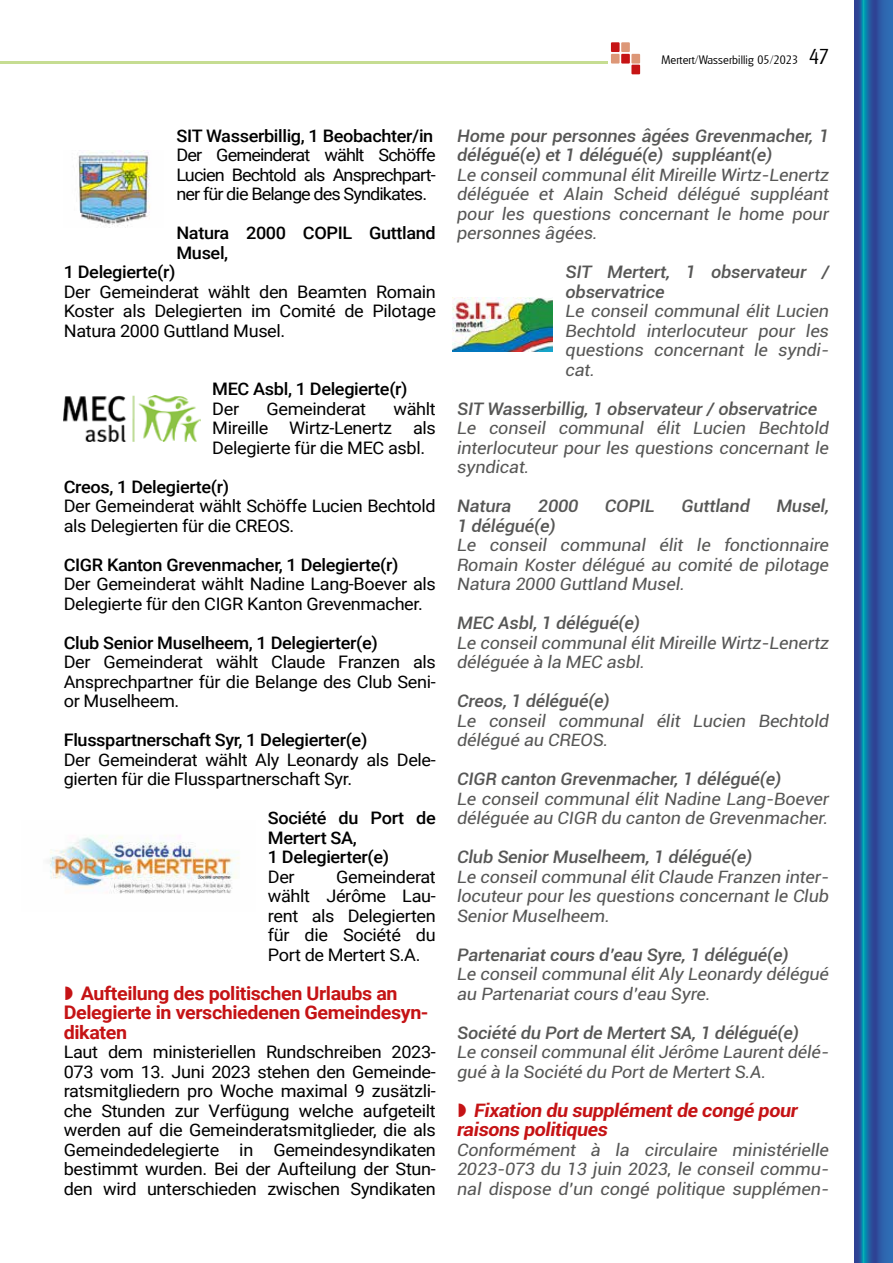
<style>
.page{position:relative;width:893px;height:1263px;background:#fff}
.page>*{position:absolute;margin:0;border:0;box-sizing:border-box;transform-origin:0 0}
.t1{font:700 18.75px/19.5px "Roboto";letter-spacing:-.02em;color:#c51315;scale:1.05 1}
.t2{font:italic 700 18.75px/19.5px "Roboto";letter-spacing:-.02em;color:#c51315;scale:1.05 1}
.t3{font:17.25px/19.5px "Roboto";letter-spacing:-.02em;color:#000;text-align:justify;scale:1.05 1}
.t4{font:italic 17.25px/19.5px "Roboto";letter-spacing:-.01em;color:#575756;text-align:justify;scale:1.05 1}
.t5{font:italic 500 17.25px/19.5px "Roboto";letter-spacing:-.01em;color:#575756;scale:1.05 1}
.t6{font:500 17.25px/19.5px "Roboto";letter-spacing:-.02em;color:#000;scale:1.05 1}
.t7{font:300 12px "Glasgow";letter-spacing:.01em;color:#000}
.s1{font-size:21px}
</style>
<div class="page">
<svg style="left:855px;top:0;width:38px;height:1263px;background:#2562a5"></svg>
<div style="left:611px;top:42px;width:9px;height:10px;background:#c61415"></div>
<div style="left:621px;top:54px;width:9px;height:10px;background:#c61415"></div>
<div style="left:631px;top:65px;width:9px;height:9px;background:#c61415"></div>
<div style="left:621px;top:42px;width:9px;height:10px;background:#dd9777"></div>
<div style="left:611px;top:54px;width:9px;height:10px;background:#dd9777"></div>
<div style="left:631px;top:54px;width:9px;height:10px;background:#dd9777"></div>
<hr style="left:0;top:62px;width:608px;height:2px;background:#a6ca56">
<img style="left:453px;top:297px;width:100px;height:54px">
<img style="left:49px;top:835px;width:191px;height:59px">
<img style="left:78px;top:150px;width:72px;height:78px">
<img style="left:64px;top:395px;width:137px;height:47px">
<p class="t7" style="left:661px;top:52px;width:169px">Mertert/Wasserbillig 05/2023 <span class="s1">47</span></p>
<p class="t6" style="left:176px;top:125px;width:246px">SIT Wasserbillig, 1 Beobachter/in</p>
<p class="t3" style="left:176px;top:145px;width:249px">Der Gemeinderat wählt Schöffe Lucien Bechtold als Ansprechpart&shy;ner für die Belange des Syndikates.</p>
<p class="t6" style="left:176px;top:223px;width:248px">Natura 2000 COPIL Guttland<br>Musel,</p>
<p class="t6" style="left:64px;top:262px;width:108px">1 Delegierte(r)</p>
<p class="t3" style="left:64px;top:281px;width:356px">Der Gemeinderat wählt den Beamten Romain Koster als Delegierten im Comité de Pilotage Natura 2000 Guttland Musel.</p>
<p class="t6" style="left:212px;top:379px;width:188px">MEC Asbl, 1 Delegierte(r)</p>
<p class="t3" style="left:212px;top:398px;width:27px">Der</p>
<p class="t3" style="left:267px;top:398px;width:96px">Gemeinderat</p>
<p class="t3" style="left:212px;top:398px;width:214px;text-indent:181px">wählt Mireille Wirtz-Lenertz als Delegierte für die MEC asbl.</p>
<p class="t6" style="left:64px;top:476px;width:159px">Creos, 1 Delegierte(r)</p>
<p class="t3" style="left:64px;top:496px;width:356px">Der Gemeinderat wählt Schöffe Lucien Bechtold als Delegierten für die CREOS.</p>
<p class="t6" style="left:64px;top:554px;width:320px">CIGR Kanton Grevenmacher, 1 Delegierte(r)</p>
<p class="t3" style="left:64px;top:574px;width:356px">Der Gemeinderat wählt Nadine Lang-Boever als<br>Delegierte für den CIGR Kanton Grevenmacher.</p>
<p class="t6" style="left:64px;top:632px;width:301px">Club Senior Muselheem, 1 Delegierter(e)</p>
<p class="t3" style="left:64px;top:652px;width:356px">Der Gemeinderat wählt Claude Franzen als Ansprechpartner für die Belange des Club Seni&shy;or Muselheem.</p>
<p class="t6" style="left:64px;top:730px;width:291px">Flusspartnerschaft Syr, 1 Delegierter(e)</p>
<p class="t3" style="left:64px;top:749px;width:356px">Der Gemeinderat wählt Aly Leonardy als Dele&shy;gierten für die Flusspartnerschaft Syr.</p>
<p class="t6" style="left:268px;top:808px;width:161px">Société du Port de<br>Mertert SA,<br>1 Delegierter(e)</p>
<p class="t3" style="left:268px;top:866px;width:27px">Der</p>
<p class="t3" style="left:268px;top:866px;width:161px;text-indent:68px">Gemeinderat wählt Jérôme Lau&shy;rent als Delegierten für die Société du Port de Mertert S.A.</p>
<p class="t1" style="left:64px;top:983px;width:349px;text-indent:17px">Aufteilung des politischen Urlaubs an<br>Delegierte in verschiedenen Gemeindesyn&shy;dikaten</p>
<p class="t3" style="left:64px;top:1042px;width:356px">Laut dem ministeriellen Rundschreiben 2023- 073 vom 13. Juni 2023 stehen den Gemeinde&shy;ratsmitgliedern pro Woche maximal 9 zusätzli&shy;che Stunden zur Verfügung welche aufgeteilt werden auf die Gemeinderatsmitglieder, die als Gemeindedelegierte in Gemeindesyndikaten bestimmt wurden. Bei der Aufteilung der Stun&shy;den wird unterschieden zwischen Syndikaten</p>
<p class="t5" style="left:457px;top:125px;width:356px">Home pour personnes âgées Grevenmacher, 1 délégué(e) et 1 délégué(e) suppléant(e)</p>
<p class="t4" style="left:457px;top:164px;width:356px">Le conseil communal élit Mireille Wirtz-Lenertz déléguée et Alain Scheid délégué suppléant pour les questions concernant le home pour personnes âgées.</p>
<p class="t5" style="left:566px;top:262px;width:253px">SIT Mertert, 1 observateur / observatrice</p>
<p class="t4" style="left:566px;top:301px;width:253px">Le conseil communal élit Lucien Bechtold interlocuteur pour les questions concernant le syndi&shy;cat.</p>
<p class="t5" style="left:457px;top:398px;width:344px">SIT Wasserbillig, 1 observateur / observatrice</p>
<p class="t4" style="left:457px;top:418px;width:356px">Le conseil communal élit Lucien Bechtold interlocuteur pour les questions concernant le syndicat.</p>
<p class="t5" style="left:457px;top:496px;width:53px">Natura</p>
<p class="t5" style="left:538px;top:496px;width:40px">2000</p>
<p class="t5" style="left:605px;top:496px;width:49px">COPIL</p>
<p class="t5" style="left:681px;top:496px;width:67px">Guttland</p>
<p class="t5" style="left:776px;top:496px;width:52px">Musel,</p>
<p class="t5" style="left:457px;top:515px;width:95px">1 délégué(e)</p>
<p class="t4" style="left:457px;top:535px;width:356px">Le conseil communal élit le fonctionnaire Romain Koster délégué au comité de pilotage Natura 2000 Guttland Musel.</p>
<p class="t5" style="left:457px;top:613px;width:176px">MEC Asbl, 1 délégué(e)</p>
<p class="t4" style="left:457px;top:632px;width:356px">Le conseil communal élit Mireille Wirtz-Lenertz déléguée à la MEC asbl.</p>
<p class="t5" style="left:457px;top:691px;width:147px">Creos, 1 délégué(e)</p>
<p class="t4" style="left:457px;top:710px;width:356px">Le conseil communal élit Lucien Bechtold délégué au CREOS.</p>
<p class="t5" style="left:457px;top:769px;width:310px">CIGR canton Grevenmacher, 1 délégué(e)</p>
<p class="t4" style="left:457px;top:788px;width:356px">Le conseil communal élit Nadine Lang-Boever déléguée au CIGR du canton de Grevenmacher.</p>
<p class="t5" style="left:457px;top:847px;width:283px">Club Senior Muselheem, 1 délégué(e)</p>
<p class="t4" style="left:457px;top:866px;width:356px">Le conseil communal élit Claude Franzen inter&shy;locuteur pour les questions concernant le Club Senior Muselheem.</p>
<p class="t5" style="left:457px;top:944px;width:317px">Partenariat cours d’eau Syre, 1 délégué(e)</p>
<p class="t4" style="left:457px;top:964px;width:356px">Le conseil communal élit Aly Leonardy délégué au Partenariat cours d’eau Syre.</p>
<p class="t5" style="left:457px;top:1022px;width:327px">Société du Port de Mertert SA, 1 délégué(e)</p>
<p class="t4" style="left:457px;top:1042px;width:356px">Le conseil communal élit Jérôme Laurent délé&shy;gué à la Société du Port de Mertert S.A.</p>
<p class="t2" style="left:457px;top:1100px;width:326px;text-indent:17px">Fixation du supplément de congé pour raisons politiques</p>
<p class="t4" style="left:457px;top:1139px;width:356px">Conformément à la circulaire ministérielle 2023-073 du 13 juin 2023, le conseil commu&shy;nal dispose d’un congé politique supplémen-</p>
</div>
